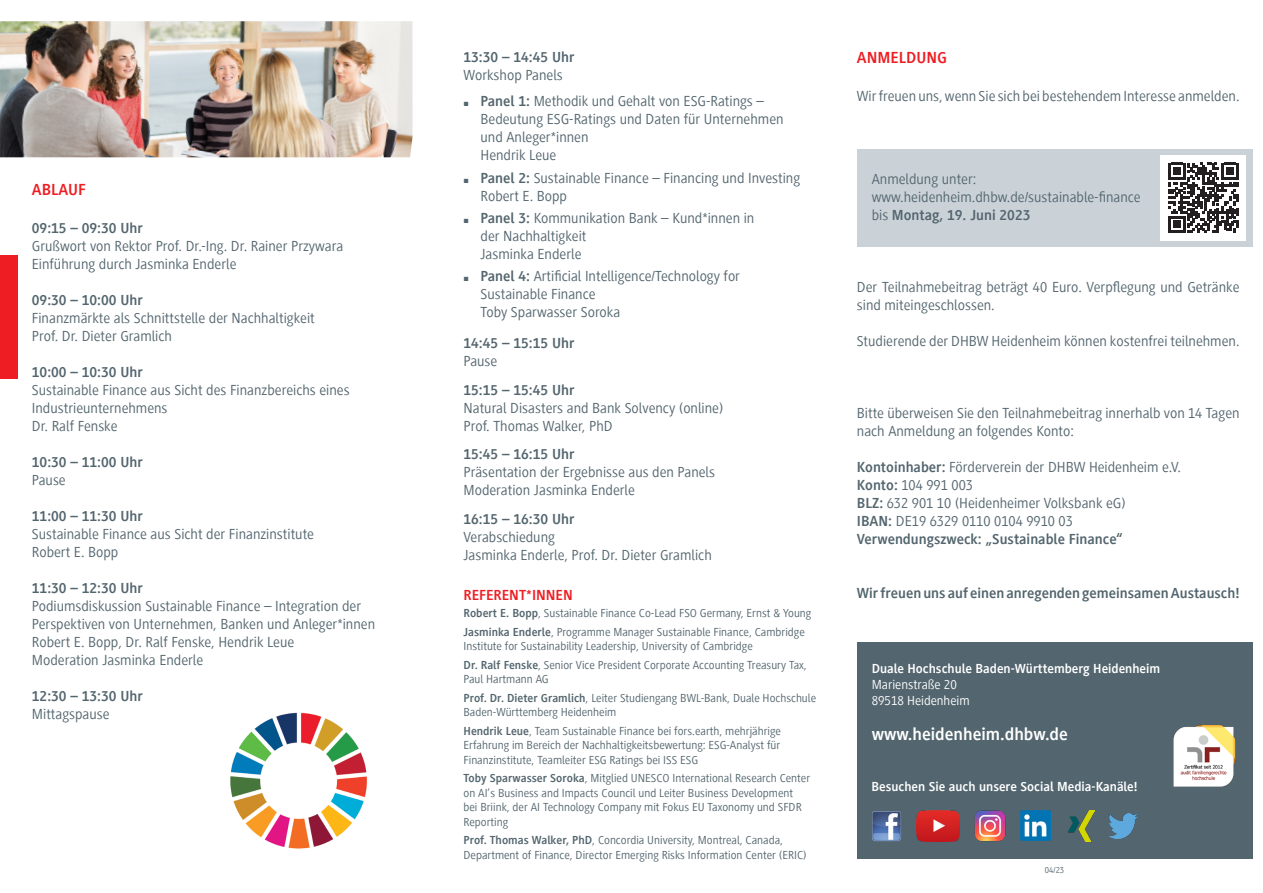
<style>
.page{position:relative;width:1263px;height:893px;background:#fff}
.page>*{position:absolute;margin:0;border:0;box-sizing:border-box;transform-origin:0 0}
.t1{font:700 18px "Generis Sans Com";color:#fff}
.t2{font:700 16.5px "Generis Sans Com";color:#ee1d23}
.t3{font:15px/18px "Generis Sans Com";color:#53656e}
.t4{font:700 15px "Generis Sans Com";color:#53656e}
.t5{font:700 15px "Generis Sans Com";color:#ee1d23}
.t6{font:700 13.5px "Generis Sans Com";color:#fff}
.t7{font:13.5px/16.2px "Generis Sans Com";color:#fff}
.t8{font:12px/14.4px "Generis Sans Com";color:#53656e}
.t9{font:9px "Generis Sans Com";color:#53656e}
.s1{font-family:"Arial";font-size:9px}
.s2{font-weight:700}
</style>
<div class="page">
<div style="left:0;top:255px;width:17px;height:123px;background:#ee1d23"></div>
<img style="left:0;top:21px;width:412px;height:136px">
<img style="left:230px;top:712px;width:138px;height:137px">
<div style="left:857px;top:642px;width:395px;height:217px;background:#53656e"></div>
<img style="left:1173px;top:725px;width:63px;height:62px">
<img style="left:872px;top:811px;width:29px;height:30px">
<img style="left:916px;top:811px;width:44px;height:30px">
<img style="left:974px;top:811px;width:32px;height:30px">
<img style="left:1020px;top:811px;width:30px;height:30px">
<img style="left:1068px;top:811px;width:26px;height:30px">
<img style="left:1108px;top:814px;width:30px;height:24px">
<div style="left:857px;top:149px;width:395px;height:98px;background:#cad2d8"></div>
<div style="left:1161px;top:155px;width:85px;height:85px;background:#fff"></div>
<svg style="left:1168px;top:163px;width:70px;height:70px"></svg>
<p class="t2" style="left:32px;top:180px;width:55px">ABLAUF</p>
<p class="t4" style="left:32px;top:220px;width:113px">09:15 – 09:30 Uhr</p>
<p class="t3" style="left:32px;top:237px;width:313px">Grußwort von Rektor Prof. Dr.-Ing. Dr. Rainer Przywara<br>Einführung durch Jasminka Enderle</p>
<p class="t4" style="left:32px;top:292px;width:113px">09:30 – 10:00 Uhr</p>
<p class="t3" style="left:32px;top:309px;width:284px">Finanzmärkte als Schnittstelle der Nachhaltigkeit<br>Prof. Dr. Dieter Gramlich</p>
<p class="t4" style="left:32px;top:364px;width:113px">10:00 – 10:30 Uhr</p>
<p class="t3" style="left:32px;top:381px;width:319px">Sustainable Finance aus Sicht des Finanzbereichs eines<br>Industrieunternehmens<br>Dr. Ralf Fenske</p>
<p class="t4" style="left:32px;top:454px;width:113px">10:30 – 11:00 Uhr</p>
<p class="t3" style="left:32px;top:471px;width:35px">Pause</p>
<p class="t4" style="left:32px;top:508px;width:113px">11:00 – 11:30 Uhr</p>
<p class="t3" style="left:32px;top:525px;width:284px">Sustainable Finance aus Sicht der Finanzinstitute<br>Robert E. Bopp</p>
<p class="t4" style="left:32px;top:580px;width:113px">11:30 – 12:30 Uhr</p>
<p class="t3" style="left:32px;top:597px;width:345px">Podiumsdiskussion Sustainable Finance – Integration der Perspektiven von Unternehmen, Banken und Anleger*innen Robert E. Bopp, Dr. Ralf Fenske, Hendrik Leue<br>Moderation Jasminka Enderle</p>
<p class="t4" style="left:32px;top:688px;width:113px">12:30 – 13:30 Uhr</p>
<p class="t3" style="left:32px;top:705px;width:79px">Mittagspause</p>
<p class="t4" style="left:463px;top:49px;width:113px">13:30 – 14:45 Uhr</p>
<p class="t3" style="left:463px;top:66px;width:101px">Workshop Panels</p>
<p class="t3" style="left:480px;top:93px;width:305px;text-indent:-17px"><span class="s1">■</span> <span class="s2">Panel 1:</span> Methodik und Gehalt von ESG-Ratings –<br>Bedeutung ESG-Ratings und Daten für Unternehmen und Anleger*innen<br>Hendrik Leue</p>
<p class="t3" style="left:480px;top:169px;width:321px;text-indent:-17px"><span class="s1">■</span> <span class="s2">Panel 2:</span> Sustainable Finance – Financing und Investing<br>Robert E. Bopp</p>
<p class="t3" style="left:480px;top:209px;width:275px;text-indent:-17px"><span class="s1">■</span> <span class="s2">Panel 3:</span> Kommunikation Bank – Kund*innen in der Nachhaltigkeit<br>Jasminka Enderle</p>
<p class="t3" style="left:480px;top:267px;width:261px;text-indent:-17px"><span class="s1">■</span> <span class="s2">Panel 4:</span> Artificial Intelligence/Technology for<br>Sustainable Finance<br>Toby Sparwasser Soroka</p>
<p class="t4" style="left:463px;top:335px;width:113px">14:45 – 15:15 Uhr</p>
<p class="t3" style="left:463px;top:352px;width:35px">Pause</p>
<p class="t4" style="left:463px;top:381px;width:113px">15:15 – 15:45 Uhr</p>
<p class="t3" style="left:463px;top:399px;width:262px">Natural Disasters and Bank Solvency (online)<br>Prof. Thomas Walker, PhD</p>
<p class="t4" style="left:463px;top:446px;width:113px">15:45 – 16:15 Uhr</p>
<p class="t3" style="left:463px;top:463px;width:253px">Präsentation der Ergebnisse aus den Panels<br>Moderation Jasminka Enderle</p>
<p class="t4" style="left:463px;top:511px;width:113px">16:15 – 16:30 Uhr</p>
<p class="t3" style="left:463px;top:528px;width:250px">Verabschiedung<br>Jasminka Enderle, Prof. Dr. Dieter Gramlich</p>
<p class="t5" style="left:463px;top:587px;width:111px">REFERENT*INNEN</p>
<p class="t8" style="left:463px;top:604px;width:349px;line-height:18.6px"><span class="s2">Robert E. Bopp</span>, Sustainable Finance Co-Lead FSO Germany, Ernst &amp; Young<br><span class="s2">Jasminka Enderle</span>, Programme Manager Sustainable Finance, Cambridge</p>
<p class="t8" style="left:463px;top:637px;width:345px;line-height:18.6px">Institute for Sustainability Leadership, University of Cambridge<br><span class="s2">Dr. Ralf Fenske</span>, Senior Vice President Corporate Accounting Treasury Tax,</p>
<p class="t8" style="left:463px;top:670px;width:354px;line-height:18.6px">Paul Hartmann AG<br><span class="s2">Prof. Dr. Dieter Gramlich</span>, Leiter Studiengang BWL-Bank, Duale Hochschule</p>
<p class="t8" style="left:463px;top:703px;width:319px;line-height:18.6px">Baden-Württemberg Heidenheim<br><span class="s2">Hendrik Leue</span>, Team Sustainable Finance bei fors.earth, mehrjährige</p>
<p class="t8" style="left:463px;top:738px;width:318px">Erfahrung im Bereich der Nachhaltigkeitsbewertung: ESG-Analyst für<br>Finanzinstitute, Teamleiter ESG Ratings bei ISS ESG</p>
<p class="t8" style="left:463px;top:771px;width:348px"><span class="s2">Toby Sparwasser Soroka</span>, Mitglied UNESCO International Research Center on AI‘s Business and Impacts Council und Leiter Business Development<br>bei Briink, der AI Technology Company mit Fokus EU Taxonomy und SFDR Reporting</p>
<p class="t8" style="left:463px;top:833px;width:345px"><span class="s2">Prof. Thomas Walker, PhD</span>, Concordia University, Montreal, Canada,<br>Department of Finance, Director Emerging Risks Information Center (ERIC)</p>
<p class="t2" style="left:857px;top:49px;width:92px">ANMELDUNG</p>
<p class="t3" style="left:857px;top:87px;width:384px">Wir freuen uns, wenn Sie sich bei bestehendem Interesse anmelden.</p>
<p class="t3" style="left:872px;top:170px;width:270px">Anmeldung unter: www.heidenheim.dhbw.de/sustainable-finance bis <span class="s2">Montag, 19. Juni 2023</span></p>
<p class="t3" style="left:857px;top:278px;width:384px">Der Teilnahmebeitrag beträgt 40 Euro. Verpflegung und Getränke sind miteingeschlossen.</p>
<p class="t3" style="left:857px;top:332px;width:384px">Studierende der DHBW Heidenheim können kostenfrei teilnehmen.</p>
<p class="t3" style="left:857px;top:404px;width:384px">Bitte überweisen Sie den Teilnahmebeitrag innerhalb von 14 Tagen nach Anmeldung an folgendes Konto:</p>
<p class="t3" style="left:857px;top:458px;width:326px"><span class="s2">Kontoinhaber:</span> Förderverein der DHBW Heidenheim e.V.<br><span class="s2">Konto:</span> 104 991 003<br><span class="s2">BLZ:</span> 632 901 10 (Heidenheimer Volksbank eG)<br><span class="s2">IBAN:</span> DE19 6329 0110 0104 9910 03<br><span class="s2">Verwendungszweck: „Sustainable Finance“</span></p>
<p class="t4" style="left:857px;top:584px;width:384px">Wir freuen uns auf einen anregenden gemeinsamen Austausch!</p>
<p class="t6" style="left:872px;top:661px;width:290px">Duale Hochschule Baden-Württemberg Heidenheim</p>
<p class="t7" style="left:872px;top:677px;width:99px">Marienstraße 20<br>89518 Heidenheim</p>
<p class="t1" style="left:872px;top:724px;width:198px">www.heidenheim.dhbw.de</p>
<p class="t6" style="left:871px;top:779px;width:268px">Besuchen Sie auch unsere Social Media-Kanäle!</p>
<p class="t9" style="left:1045px;top:865px;width:21px">04/23</p>
</div>
